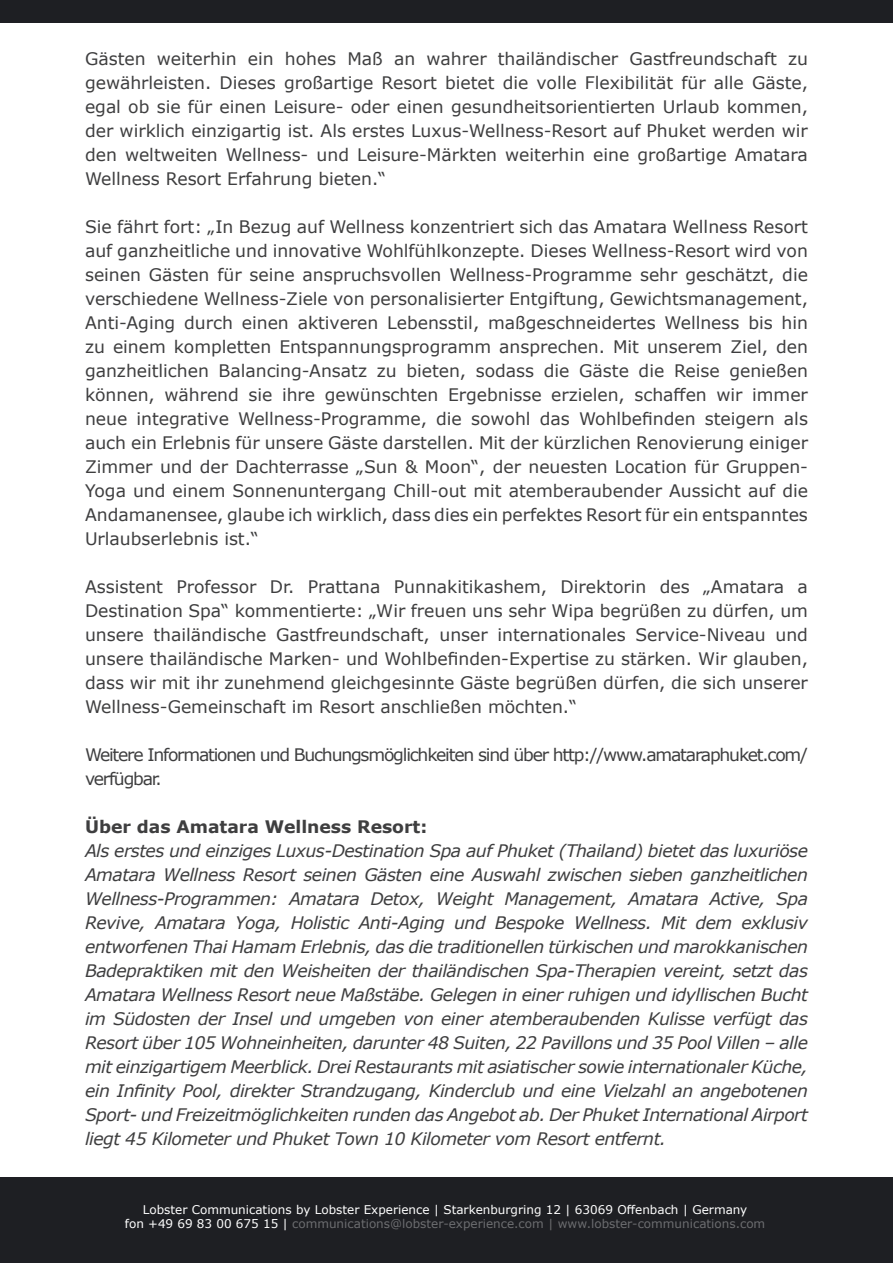
<style>
.page{position:relative;width:893px;height:1263px;background:#fff}
.page>*{position:absolute;margin:0;border:0;box-sizing:border-box;transform-origin:0 0}
.t1{font:17.25px/24px "Verdana";color:#3e3e3f;text-align:justify}
.t2{font:italic 17.25px/24px "Verdana";letter-spacing:-.03em;color:#3e3e3f;text-align:justify}
.t3{font:17.25px/24px "Verdana";letter-spacing:-.07em;color:#3e3e3f}
.t4{font:700 17.25px "Verdana";color:#3e3e3f}
.t5{font:12px/14.4px "Verdana";color:#fff;text-align:center}
.s1{color:#6c6d70}
</style>
<div class="page">
<div style="left:0;top:0;width:893px;height:22px;background:#1e1f23"></div>
<div style="left:0;top:1178px;width:893px;height:85px;background:#1e1f23"></div>
<p class="t1" style="left:85px;top:47px;width:724px">Gästen weiterhin ein hohes Maß an wahrer thailändischer Gastfreundschaft zu gewährleisten. Dieses großartige Resort bietet die volle Flexibilität für alle Gäste, egal ob sie für einen Leisure- oder einen gesundheitsorientierten Urlaub kommen, der wirklich einzigartig ist. Als erstes Luxus-Wellness-Resort auf Phuket werden wir den weltweiten Wellness- und Leisure-Märkten weiterhin eine großartige Amatara Wellness Resort Erfahrung bieten.“</p>
<p class="t1" style="left:85px;top:215px;width:724px">Sie fährt fort: „In Bezug auf Wellness konzentriert sich das Amatara Wellness Resort auf ganzheitliche und innovative Wohlfühlkonzepte. Dieses Wellness-Resort wird von seinen Gästen für seine anspruchsvollen Wellness-Programme sehr geschätzt, die verschiedene Wellness-Ziele von personalisierter Entgiftung, Gewichtsmanagement, Anti-Aging durch einen aktiveren Lebensstil, maßgeschneidertes Wellness bis hin zu einem kompletten Entspannungsprogramm ansprechen. Mit unserem Ziel, den ganzheitlichen Balancing-Ansatz zu bieten, sodass die Gäste die Reise genießen können, während sie ihre gewünschten Ergebnisse erzielen, schaffen wir immer neue integrative Wellness-Programme, die sowohl das Wohlbefinden steigern als auch ein Erlebnis für unsere Gäste darstellen. Mit der kürzlichen Renovierung einiger Zimmer und der Dachterrasse „Sun &amp; Moon“, der neuesten Location für Gruppen-Yoga und einem Sonnenuntergang Chill-out mit atemberaubender Aussicht auf die Andamanensee, glaube ich wirklich, dass dies ein perfektes Resort für ein entspanntes Urlaubserlebnis ist.“</p>
<p class="t1" style="left:85px;top:575px;width:724px">Assistent Professor Dr. Prattana Punnakitikashem, Direktorin des „Amatara a Destination Spa“ kommentierte: „Wir freuen uns sehr Wipa begrüßen zu dürfen, um unsere thailändische Gastfreundschaft, unser internationales Service-Niveau und unsere thailändische Marken- und Wohlbefinden-Expertise zu stärken. Wir glauben, dass wir mit ihr zunehmend gleichgesinnte Gäste begrüßen dürfen, die sich unserer Wellness-Gemeinschaft im Resort anschließen möchten.“</p>
<p class="t3" style="left:85px;top:743px;width:724px">Weitere Informationen und Buchungsmöglichkeiten sind über http://www.amataraphuket.com/ verfügbar.</p>
<p class="t4" style="left:85px;top:815px;width:344px">Über das Amatara Wellness Resort:</p>
<p class="t2" style="left:85px;top:839px;width:724px">Als erstes und einziges Luxus-Destination Spa auf Phuket (Thailand) bietet das luxuriöse Amatara Wellness Resort seinen Gästen eine Auswahl zwischen sieben ganzheitlichen Wellness-Programmen: Amatara Detox, Weight Management, Amatara Active, Spa Revive, Amatara Yoga, Holistic Anti-Aging und Bespoke Wellness. Mit dem exklusiv entworfenen Thai Hamam Erlebnis, das die traditionellen türkischen und marokkanischen Badepraktiken mit den Weisheiten der thailändischen Spa-Therapien vereint, setzt das Amatara Wellness Resort neue Maßstäbe. Gelegen in einer ruhigen und idyllischen Bucht im Südosten der Insel und umgeben von einer atemberaubenden Kulisse verfügt das Resort über 105 Wohneinheiten, darunter 48 Suiten, 22 Pavillons und 35 Pool Villen – alle mit einzigartigem Meerblick. Drei Restaurants mit asiatischer sowie internationaler Küche, ein Infinity Pool, direkter Strandzugang, Kinderclub und eine Vielzahl an angebotenen Sport- und Freizeitmöglichkeiten runden das Angebot ab. Der Phuket International Airport liegt 45 Kilometer und Phuket Town 10 Kilometer vom Resort entfernt.</p>
<p class="t5" style="left:125px;top:1202px;width:642px">Lobster Communications by Lobster Experience | Starkenburgring 12 | 63069 Offenbach | Germany<br>fon +49 69 83 00 675 15 | <span class="s1">communications@lobster-experience.com | www.lobster-communications.com</span></p>
</div>
